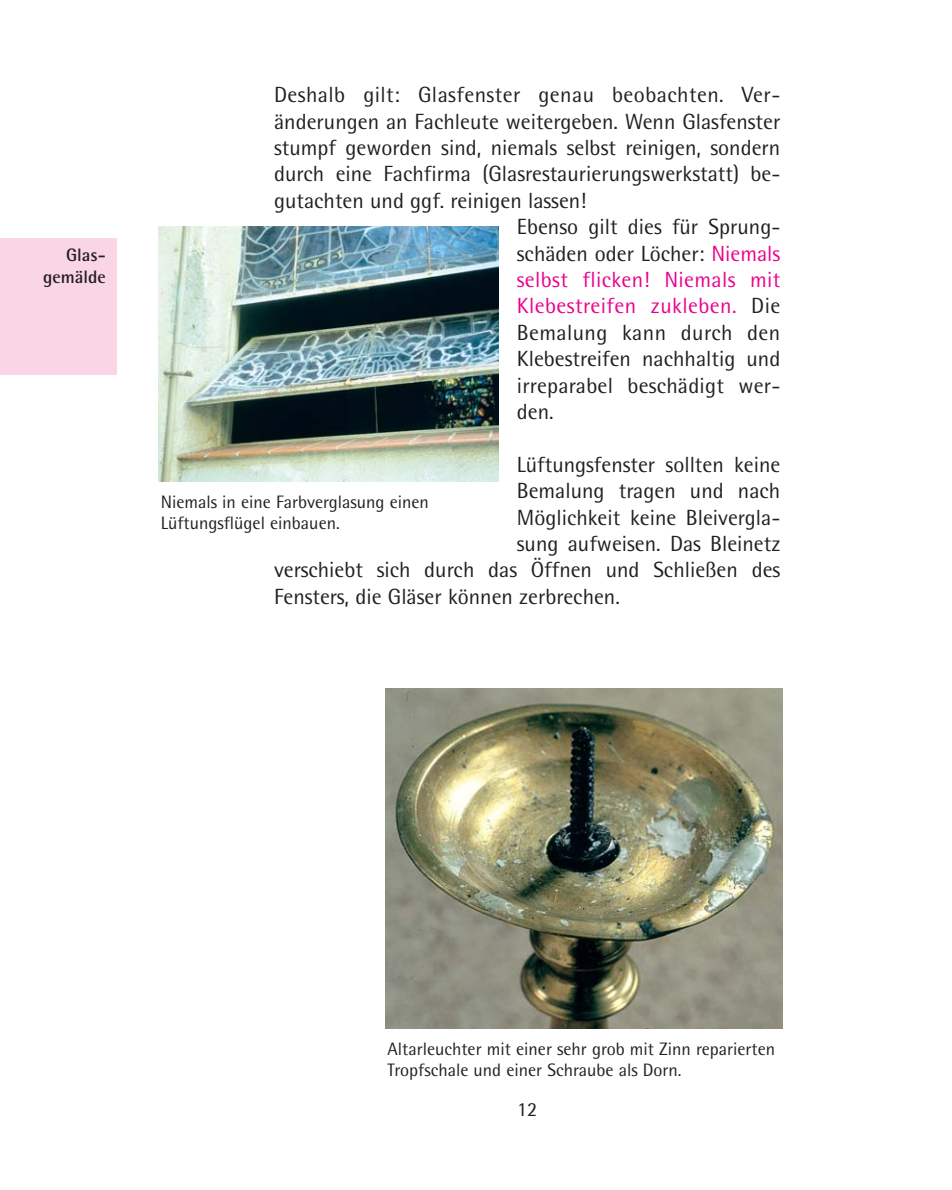
<style>
.page{position:relative;width:952px;height:1190px;background:#fff}
.page>*{position:absolute;margin:0;border:0;box-sizing:border-box;transform-origin:0 0}
.t1{font:22px "Rotis Semi Sans";color:#231f20}
.t2{font:22px "Rotis Semi Sans";letter-spacing:.02em;color:#231f20}
.t3{font:22px "Rotis Semi Sans";letter-spacing:.02em;color:#ec008c}
.t4{font:20px "Rotis Semi Sans";color:#231f20}
.t5{font:18px/21.6px "Rotis Semi Sans";color:#231f20}
.t6{font:700 18px/21.6px "Rotis Semi Sans";color:#231f20;text-align:right}
.s1{color:#ec008c}
.s2{color:#231f20}
</style>
<div class="page">
<img style="left:159px;top:227px;width:340px;height:255px">
<img style="left:386px;top:689px;width:396px;height:340px">
<div style="left:0;top:238px;width:116px;height:136px;background:#fad5e5"></div>
<p class="t6" style="left:43px;top:246px;width:64px">Glas&shy;gemälde</p>
<p class="t2" style="left:274px;top:87px;width:508px">Deshalb gilt: Glasfenster genau beobachten. Ver-</p>
<p class="t1" style="left:274px;top:113px;width:508px">änderungen an Fachleute weitergeben. Wenn Glasfenster</p>
<p class="t1" style="left:274px;top:140px;width:508px">stumpf geworden sind, niemals selbst reinigen, sondern</p>
<p class="t1" style="left:274px;top:166px;width:508px">durch eine Fachfirma (Glasrestaurierungswerkstatt) be-</p>
<p class="t1" style="left:274px;top:193px;width:314px">gutachten und ggf. reinigen lassen!</p>
<p class="t1" style="left:517px;top:219px;width:265px">Ebenso gilt dies für Sprung-</p>
<p class="t1" style="left:517px;top:245px;width:265px">schäden oder Löcher: <span class="s1">Niemals</span></p>
<p class="t3" style="left:517px;top:272px;width:265px">selbst flicken! Niemals mit</p>
<p class="t3" style="left:517px;top:298px;width:265px">Klebestreifen zukleben. <span class="s2">Die</span></p>
<p class="t2" style="left:517px;top:325px;width:265px">Bemalung kann durch den</p>
<p class="t1" style="left:517px;top:351px;width:265px">Klebestreifen nachhaltig und</p>
<p class="t1" style="left:517px;top:377px;width:265px">irreparabel beschädigt wer-</p>
<p class="t1" style="left:517px;top:404px;width:38px">den.</p>
<p class="t1" style="left:517px;top:457px;width:265px">Lüftungsfenster sollten keine</p>
<p class="t1" style="left:517px;top:483px;width:265px">Bemalung tragen und nach</p>
<p class="t1" style="left:517px;top:509px;width:265px">Möglichkeit keine Bleivergla-</p>
<p class="t1" style="left:517px;top:536px;width:265px">sung aufweisen. Das Bleinetz</p>
<p class="t1" style="left:274px;top:562px;width:508px">verschiebt sich durch das Öffnen und Schließen des</p>
<p class="t1" style="left:274px;top:589px;width:347px">Fensters, die Gläser können zerbrechen.</p>
<p class="t5" style="left:161px;top:493px;width:270px">Niemals in eine Farbverglasung einen<br>Lüftungsflügel einbauen.</p>
<p class="t5" style="left:388px;top:1040px;width:389px">Altarleuchter mit einer sehr grob mit Zinn reparierten<br>Tropfschale und einer Schraube als Dorn.</p>
<p class="t4" style="left:517px;top:1102px;width:22px">12</p>
</div>
